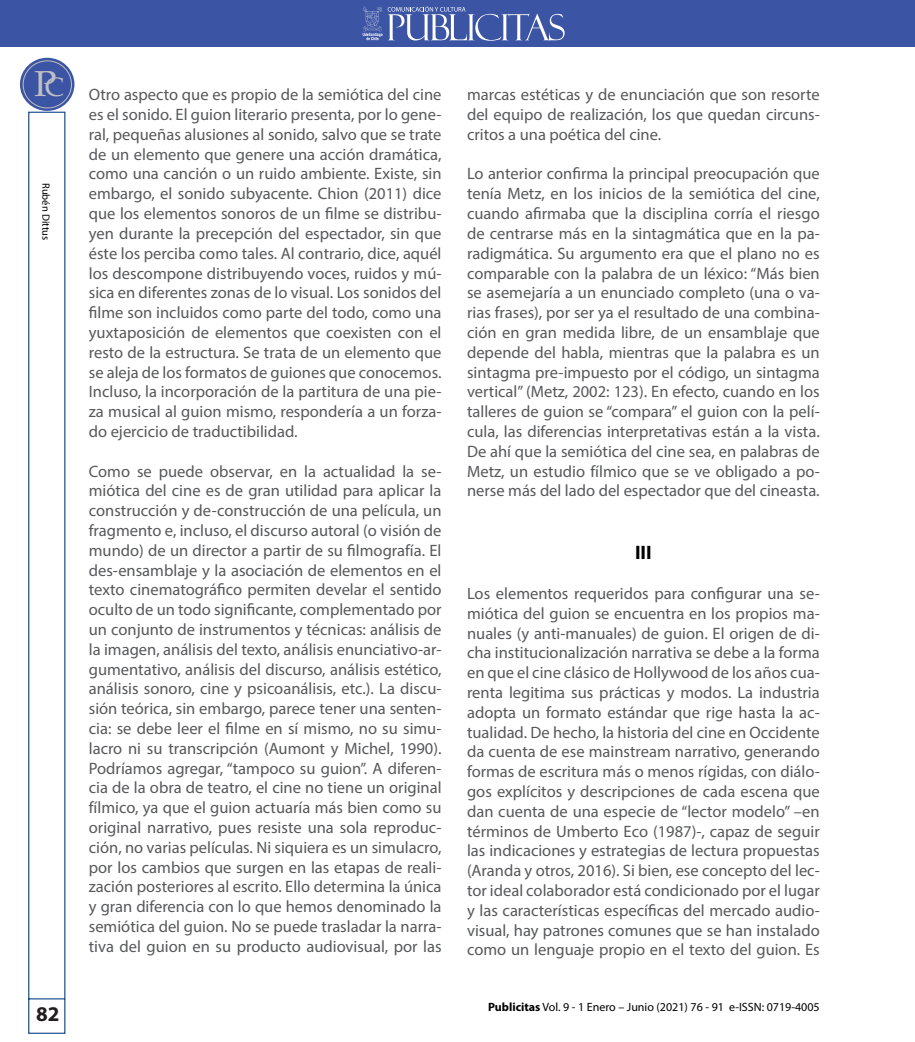
<style>
.page{position:relative;width:915px;height:1042px;background:#fff}
.page>*{position:absolute;margin:0;border:0;box-sizing:border-box;transform-origin:0 0}
.t1{font:36.3px "Palatino Linotype";color:#bebfc2}
.t2{font:700 21px "Myriad Pro";color:#231f20}
.t3{font:700 19.5px "Myriad Pro";color:#000}
.t4{font:16.5px/19.8px "Myriad Pro";color:#57585a;text-align:justify}
.t5{font:12px "Myriad Pro";color:#000}
.t6{font:10.5px "Myriad Pro";color:#000}
.s1{font-size:26.55px}
.s2{font-weight:700}
</style>
<div class="page">
<div style="left:0;top:0;width:914px;height:47px;background:#3b54a4"></div>
<div style="left:20px;top:58px;width:54px;height:53px;background:#3b54a4;border-radius:50%"></div>
<div style="left:23px;top:60px;width:49px;height:48px;border:1px solid #bdbfbf;border-radius:50%"></div>
<svg style="left:28px;top:111px;width:38px;height:923px"></svg>
<svg style="left:362px;top:6px;width:202px;height:35px"></svg>
<h1 class="t1" style="left:34px;top:58px;width:32px">P<span class="s1">C</span></h1>
<p class="t6" style="left:52px;top:183px;width:59px;rotate:90deg">Rubén Dittus</p>
<p class="t2" style="left:36px;top:1000px;width:25px">82</p>
<p class="t4" style="left:89px;top:85px;width:354px">Otro aspecto que es propio de la semiótica del cine es el sonido. El guion literario presenta, por lo gene&shy;ral, pequeñas alusiones al sonido, salvo que se trate de un elemento que genere una acción dramática, como una canción o un ruido ambiente. Existe, sin embargo, el sonido subyacente. Chion (2011) dice que los elementos sonoros de un filme se distribu&shy;yen durante la precepción del espectador, sin que éste los perciba como tales. Al contrario, dice, aquél los descompone distribuyendo voces, ruidos y mú&shy;sica en diferentes zonas de lo visual. Los sonidos del filme son incluidos como parte del todo, como una yuxtaposición de elementos que coexisten con el resto de la estructura. Se trata de un elemento que se aleja de los formatos de guiones que conocemos.<br>Incluso, la incorporación de la partitura de una pie&shy;za musical al guion mismo, respondería a un forza&shy;do ejercicio de traductibilidad.</p>
<p class="t4" style="left:89px;top:461px;width:354px">Como se puede observar, en la actualidad la se&shy;miótica del cine es de gran utilidad para aplicar la construcción y de-construcción de una película, un fragmento e, incluso, el discurso autoral (o visión de mundo) de un director a partir de su filmografía. El des-ensamblaje y la asociación de elementos en el texto cinematográfico permiten develar el sentido oculto de un todo significante, complementado por un conjunto de instrumentos y técnicas: análisis de la imagen, análisis del texto, análisis enunciativo-ar&shy;gumentativo, análisis del discurso, análisis estético, análisis sonoro, cine y psicoanálisis, etc.). La discu&shy;sión teórica, sin embargo, parece tener una senten&shy;cia: se debe leer el filme en sí mismo, no su simu&shy;lacro ni su transcripción (Aumont y Michel, 1990).<br>Podríamos agregar, “tampoco su guion”. A diferen&shy;cia de la obra de teatro, el cine no tiene un original fílmico, ya que el guion actuaría más bien como su original narrativo, pues resiste una sola reproduc&shy;ción, no varias películas. Ni siquiera es un simulacro, por los cambios que surgen en las etapas de reali&shy;zación posteriores al escrito. Ello determina la única y gran diferencia con lo que hemos denominado la semiótica del guion. No se puede trasladar la narra&shy;tiva del guion en su producto audiovisual, por las</p>
<p class="t4" style="left:467px;top:85px;width:354px">marcas estéticas y de enunciación que son resorte del equipo de realización, los que quedan circuns&shy;critos a una poética del cine.</p>
<p class="t4" style="left:467px;top:164px;width:354px">Lo anterior confirma la principal preocupación que tenía Metz, en los inicios de la semiótica del cine, cuando afirmaba que la disciplina corría el riesgo de centrarse más en la sintagmática que en la pa&shy;radigmática. Su argumento era que el plano no es comparable con la palabra de un léxico: “Más bien se asemejaría a un enunciado completo (una o va&shy;rias frases), por ser ya el resultado de una combina&shy;ción en gran medida libre, de un ensamblaje que depende del habla, mientras que la palabra es un sintagma pre-impuesto por el código, un sintagma vertical” (Metz, 2002: 123). En efecto, cuando en los talleres de guion se “compara” el guion con la pelí&shy;cula, las diferencias interpretativas están a la vista.<br>De ahí que la semiótica del cine sea, en palabras de Metz, un estudio fílmico que se ve obligado a po&shy;nerse más del lado del espectador que del cineasta.</p>
<p class="t3" style="left:635px;top:540px;width:18px">III</p>
<p class="t4" style="left:467px;top:583px;width:354px">Los elementos requeridos para configurar una se&shy;miótica del guion se encuentra en los propios ma&shy;nuales (y anti-manuales) de guion. El origen de di&shy;cha institucionalización narrativa se debe a la forma en que el cine clásico de Hollywood de los años cua&shy;renta legitima sus prácticas y modos. La industria adopta un formato estándar que rige hasta la ac&shy;tualidad. De hecho, la historia del cine en Occidente da cuenta de ese mainstream narrativo, generando formas de escritura más o menos rígidas, con diálo&shy;gos explícitos y descripciones de cada escena que dan cuenta de una especie de “lector modelo” –en términos de Umberto Eco (1987)-, capaz de seguir las indicaciones y estrategias de lectura propuestas (Aranda y otros, 2016). Si bien, ese concepto del lec&shy;tor ideal colaborador está condicionado por el lugar y las características específicas del mercado audio&shy;visual, hay patrones comunes que se han instalado como un lenguaje propio en el texto del guion. Es</p>
<p class="t5" style="left:488px;top:999px;width:333px"><span class="s2">Publicitas</span> Vol. 9 - 1 Enero – Junio (2021) 76 - 91 e-ISSN: 0719-4005</p>
</div>
